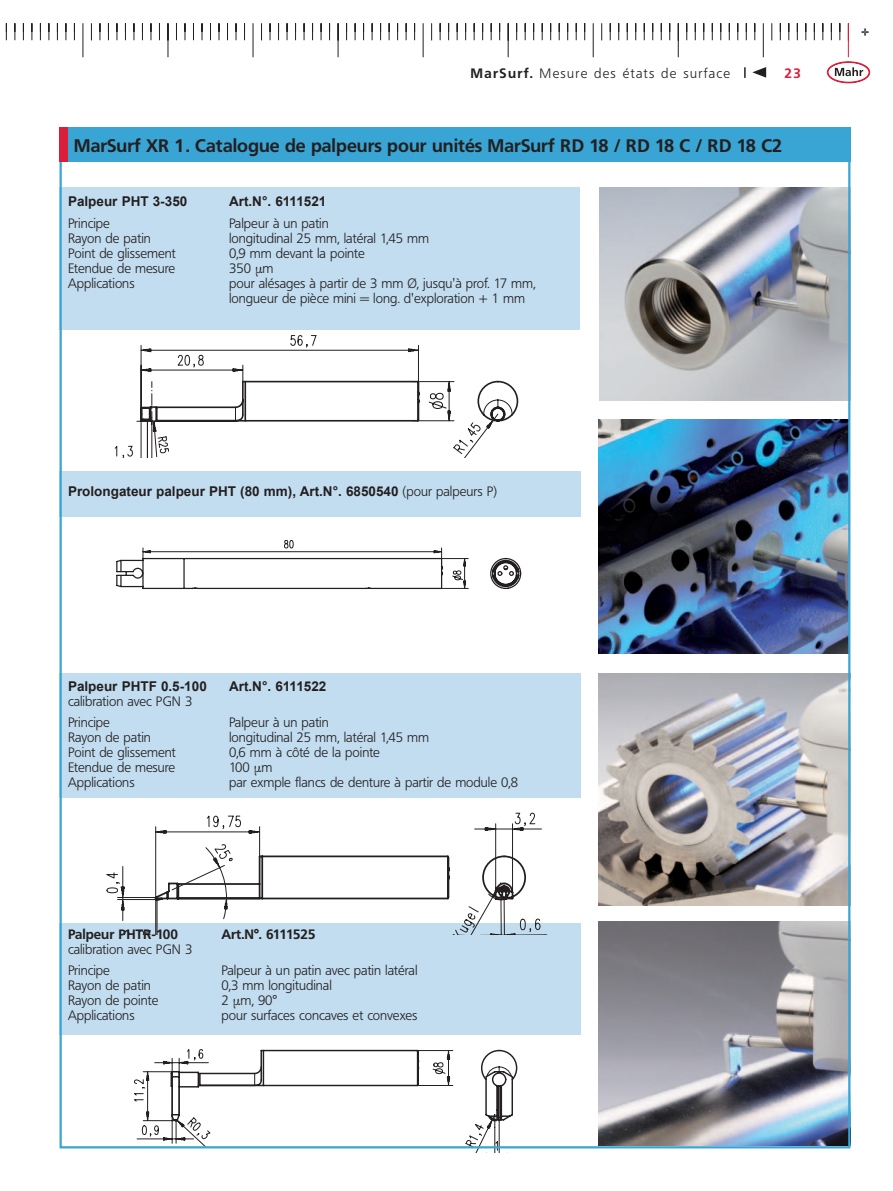
<style>
.page{position:relative;width:893px;height:1191px;background:#fff}
.page>*{position:absolute;margin:0;border:0;box-sizing:border-box;transform-origin:0 0}
.t1{font:700 18px "Frutiger BQ";color:#231f20}
.t2{font:18px "Digital ICG";color:#231f20}
.t3{font:300 13.5px/21px "Frutiger BQ";color:#231f20}
.t4{font:700 13.5px "Arial";color:#231f20}
.t5{font:300 13.5px "Frutiger BQ";letter-spacing:.1em;color:#231f20}
.t6{font:700 13.5px "Frutiger BQ";color:#231f20}
.t7{font:700 13.5px "Frutiger BQ";letter-spacing:-.04em;color:#231f20}
.t8{font:700 13.5px "Frutiger BQ";color:#da1f3d}
.s1{font-weight:700}
.s2{font-family:"Frutiger BQ";font-weight:300}
</style>
<div class="page">
<img style="left:598px;top:420px;width:249px;height:234px">
<img style="left:600px;top:187px;width:247px;height:214px">
<div style="left:60px;top:673px;width:521px;height:125px;background:#c2ddef"></div>
<div style="left:60px;top:187px;width:520px;height:142px;background:#c2ddef"></div>
<img style="left:598px;top:921px;width:249px;height:224px">
<img style="left:598px;top:673px;width:249px;height:232px">
<div style="left:60px;top:471px;width:521px;height:46px;background:#c2ddef"></div>
<div style="left:60px;top:923px;width:521px;height:111px;background:#c2ddef"></div>
<svg style="left:490px;top:557px;width:31px;height:32px"></svg>
<svg style="left:116px;top:540px;width:353px;height:49px"></svg>
<svg style="left:114px;top:335px;width:404px;height:122px"></svg>
<svg style="left:107px;top:812px;width:435px;height:122px"></svg>
<svg style="left:153px;top:854px;width:389px;height:80px"></svg>
<svg style="left:134px;top:1049px;width:383px;height:103px"></svg>
<div style="left:60px;top:128px;width:790px;height:34px;background:#39a5d4"></div>
<svg style="left:5px;top:23px;width:865px;height:60px"></svg>
<div style="left:60px;top:128px;width:8px;height:34px;background:#da1f3d"></div>
<p class="t5" style="left:470px;top:65px;width:261px"><span class="s1">MarSurf.</span> Mesure des états de surface</p>
<p class="t8" style="left:784px;top:65px;width:18px">23</p>
<h1 class="t1" style="left:74px;top:135px;width:710px">MarSurf XR 1. Catalogue de palpeurs pour unités MarSurf RD 18 / RD 18 C / RD 18 C2</h1>
<p class="t4" style="left:68px;top:192px;width:121px">Palpeur PHT 3-350</p>
<p class="t4" style="left:229px;top:192px;width:99px">Art.N°. 6111521</p>
<p class="t3" style="left:68px;top:213px;width:43px">Principe</p>
<p class="t3" style="left:229px;top:213px;width:101px">Palpeur à un patin</p>
<p class="t3" style="left:68px;top:228px;width:84px">Rayon de patin</p>
<p class="t3" style="left:229px;top:228px;width:202px">longitudinal 25 mm, latéral 1,45 mm</p>
<p class="t3" style="left:68px;top:243px;width:109px">Point de glissement</p>
<p class="t3" style="left:229px;top:243px;width:137px">0,9 mm devant la pointe</p>
<p class="t3" style="left:68px;top:258px;width:109px">Etendue de mesure</p>
<p class="t3" style="left:229px;top:258px;width:46px">350 µm</p>
<p class="t3" style="left:68px;top:273px;width:68px">Applications</p>
<p class="t3" style="left:229px;top:276px;width:308px;line-height:15px">pour alésages à partir de 3 mm Ø, jusqu'à prof. 17 mm, longueur de pièce mini = long. d'exploration + 1 mm</p>
<h1 class="t2" style="left:860px;top:19px;width:11px">+</h1>
<p class="t4" style="left:68px;top:482px;width:430px">Prolongateur palpeur PHT (80 mm), Art.N°. 6850540 <span class="s2">(pour palpeurs P)</span></p>
<p class="t4" style="left:68px;top:677px;width:140px">Palpeur PHTF 0.5-100</p>
<p class="t4" style="left:229px;top:677px;width:99px">Art.N°. 6111522</p>
<p class="t3" style="left:68px;top:691px;width:126px">calibration avec PGN 3<br>Principe</p>
<p class="t3" style="left:229px;top:712px;width:101px">Palpeur à un patin</p>
<p class="t3" style="left:68px;top:727px;width:84px">Rayon de patin</p>
<p class="t3" style="left:229px;top:727px;width:202px">longitudinal 25 mm, latéral 1,45 mm</p>
<p class="t3" style="left:68px;top:742px;width:109px">Point de glissement</p>
<p class="t3" style="left:229px;top:742px;width:152px">0,6 mm à côté de la pointe</p>
<p class="t3" style="left:68px;top:757px;width:109px">Etendue de mesure</p>
<p class="t3" style="left:229px;top:757px;width:45px">100 µm</p>
<p class="t3" style="left:68px;top:772px;width:68px">Applications</p>
<p class="t3" style="left:229px;top:772px;width:291px">par exmple flancs de denture à partir de module 0,8</p>
<p class="t6" style="left:68px;top:926px;width:112px">Palpeur PHTR-100</p>
<p class="t7" style="left:222px;top:926px;width:96px">Art.N°. 6111525</p>
<p class="t3" style="left:68px;top:939px;width:126px">calibration avec PGN 3<br>Principe P</p>
<p class="t3" style="left:227px;top:960px;width:192px">alpeur à un patin avec patin latéral</p>
<p class="t3" style="left:68px;top:975px;width:84px">Rayon de patin</p>
<p class="t3" style="left:222px;top:975px;width:112px">0,3 mm longitudinal</p>
<p class="t3" style="left:68px;top:990px;width:92px">Rayon de pointe</p>
<p class="t3" style="left:222px;top:990px;width:57px">2 µm, 90°</p>
<p class="t3" style="left:68px;top:1005px;width:68px">Applications</p>
<p class="t3" style="left:222px;top:1005px;width:197px">pour surfaces concaves et convexes</p>
</div>
